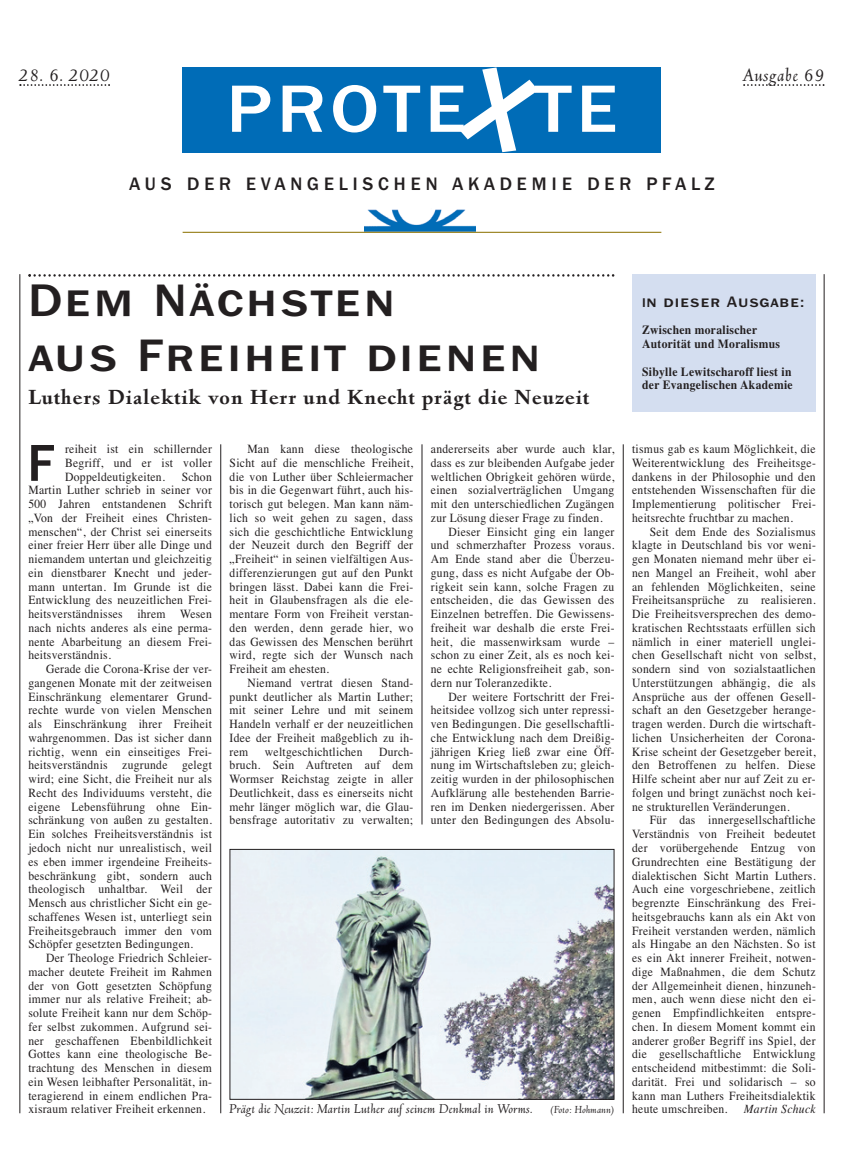
<style>
.page{position:relative;width:844px;height:1170px;background:#fff}
.page>*{position:absolute;margin:0;border:0;box-sizing:border-box;transform-origin:0 0}
.t1{font:500 69.12px "Franklin Gothic Itc T";letter-spacing:.065em;color:#fff;scale:1.1 1}
.t2{font:51.25px "Franklin ITC Expert BQ Medium SC";color:#231f20}
.t3{font:45px/54.9px "Franklin ITC Expert BQ Medium SC";letter-spacing:.07em;color:#231f20;scale:1.1 1}
.t4{font:700 20px "Deepdene BQ";letter-spacing:.05em;color:#231f20}
.t5{font:17.88px "Franklin ITC Expert BQ Medium SC";letter-spacing:.27em;color:#231f20}
.t6{font:italic 17.5px "Deepdene BQ";letter-spacing:.05em;color:#231f20}
.t7{font:15px "Franklin ITC Expert BQ Medium SC";letter-spacing:.07em;color:#231f20;scale:1.1 1}
.t8{font:12.5px/13.8px "Times";letter-spacing:.025em;color:#231f20;text-align:justify;scale:.93 1}
.t9{font:700 12.5px/13.8px "Times";letter-spacing:.025em;color:#231f20;scale:.93 1}
.t10{font:italic 12.5px "Deepdene BQ";letter-spacing:.025em;color:#231f20}
.t11{font:italic 12.5px "Times";letter-spacing:.025em;color:#231f20;scale:.93 1}
.t12{font:italic 10px "Deepdene BQ";letter-spacing:.025em;color:#231f20}
.s1{font-size:12.5px}
</style>
<div class="page">
<img style="left:231px;top:851px;width:381px;height:246px">
<div style="left:229px;top:849px;width:385px;height:250px;border:1px solid #231f20"></div>
<svg style="left:28px;top:274px;width:586px;height:2px"></svg>
<div style="left:632px;top:274px;width:183px;height:137px;background:#d4def0"></div>
<div style="left:182px;top:67px;width:479px;height:86px;background:#006cb7"></div>
<svg style="left:743px;top:84px;width:81px;height:2px"></svg>
<img style="left:364px;top:209px;width:111px;height:23px">
<hr style="left:182px;top:232px;width:479px;height:1px;background:#a08a2e">
<svg style="left:19px;top:84px;width:91px;height:2px"></svg>
<hr style="left:220px;top:444px;width:1px;height:669px;background:#231f20">
<hr style="left:421px;top:444px;width:1px;height:380px;background:#231f20">
<hr style="left:622px;top:444px;width:1px;height:669px;background:#231f20">
<hr style="left:19px;top:274px;width:1px;height:839px;background:#231f20">
<hr style="left:823px;top:274px;width:1px;height:839px;background:#231f20">
<p class="t6" style="left:19px;top:66px;width:92px">28. 6. 2020</p>
<p class="t1" style="left:226px;top:81px;width:357px">PROTE TE</p>
<p class="t5" style="left:129px;top:174px;width:586px">AUS DER EVANGELISCHEN AKADEMIE DER PFALZ</p>
<p class="t6" style="left:743px;top:66px;width:83px">Ausgabe 69</p>
<p class="t3" style="left:28px;top:273px;width:467px">Dem Nächsten<br>aus Freiheit dienen</p>
<p class="t4" style="left:28px;top:389px;width:562px">Luthers Dialektik von Herr und Knecht prägt die Neuzeit</p>
<p class="t7" style="left:642px;top:293px;width:148px"><span class="s1">I</span>n dieser Ausgabe:</p>
<p class="t9" style="left:642px;top:324px;width:150px">Zwischen moralischer<br>Autorität und Moralismus</p>
<p class="t9" style="left:642px;top:365px;width:163px">Sibylle Lewitscharoff liest in der Evangelischen Akademie</p>
<p class="t8" style="left:65px;top:443px;width:159px">reiheit ist ein schillernder Begriff, und er ist voller Doppeldeutigkeiten.</p>
<p class="t2" style="left:28px;top:433px;width:28px">F</p>
<p class="t8" style="left:28px;top:470px;width:199px;text-indent:153px">Schon Martin Luther schrieb in seiner vor 500 Jahren entstandenen Schrift „Von der Freiheit eines Christen&shy;menschen“, der Christ sei einerseits einer freier Herr über alle Dinge und niemandem untertan und gleichzeitig ein dienstbarer Knecht und jeder&shy;mann untertan. Im Grunde ist die Entwicklung des neuzeitlichen Frei&shy;heitsverständnisses ihrem Wesen nach nichts anderes als eine perma&shy;nente Abarbeitung an diesem Frei&shy;heitsverständnis.</p>
<p class="t8" style="left:28px;top:663px;width:199px;text-indent:18px">Gerade die Corona-Krise der ver&shy;gangenen Monate mit der zeitweisen Einschränkung elementarer Grund&shy;rechte wurde von vielen Menschen als Einschränkung ihrer Freiheit wahrgenommen. Das ist sicher dann richtig, wenn ein einseitiges Frei&shy;heitsverständnis zugrunde gelegt wird; eine Sicht, die Freiheit nur als Recht des Individuums versteht, die eigene Lebensführung ohne Ein&shy;schränkung von außen zu gestalten.<br>Ein solches Freiheitsverständnis ist jedoch nicht nur unrealistisch, weil es eben immer irgendeine Freiheits&shy;beschränkung gibt, sondern auch theologisch unhaltbar. Weil der Mensch aus christlicher Sicht ein ge&shy;schaffenes Wesen ist, unterliegt sein Freiheitsgebrauch immer den vom Schöpfer gesetzten Bedingungen.</p>
<p class="t8" style="left:28px;top:952px;width:199px;text-indent:18px">Der Theologe Friedrich Schleier&shy;macher deutete Freiheit im Rahmen der von Gott gesetzten Schöpfung immer nur als relative Freiheit; ab&shy;solute Freiheit kann nur dem Schöp&shy;fer selbst zukommen. Aufgrund sei&shy;ner geschaffenen Ebenbildlichkeit Gottes kann eine theologische Be&shy;trachtung des Menschen in diesem ein Wesen leibhafter Personalität, in&shy;teragierend in einem endlichen Pra&shy;xisraum relativer Freiheit erkennen.</p>
<p class="t8" style="left:229px;top:443px;width:199px;text-indent:18px">Man kann diese theologische Sicht auf die menschliche Freiheit, die von Luther über Schleiermacher bis in die Gegenwart führt, auch his&shy;torisch gut belegen. Man kann näm&shy;lich so weit gehen zu sagen, dass sich die geschichtliche Entwicklung der Neuzeit durch den Begriff der „Freiheit“ in seinen vielfältigen Aus&shy;differenzierungen gut auf den Punkt bringen lässt. Dabei kann die Frei&shy;heit in Glaubensfragen als die ele&shy;mentare Form von Freiheit verstan&shy;den werden, denn gerade hier, wo das Gewissen des Menschen berührt wird, regte sich der Wunsch nach Freiheit am ehesten.</p>
<p class="t8" style="left:229px;top:677px;width:199px;text-indent:18px">Niemand vertrat diesen Stand&shy;punkt deutlicher als Martin Luther; mit seiner Lehre und mit seinem Handeln verhalf er der neuzeitlichen Idee der Freiheit maßgeblich zu ih&shy;rem</p>
<p class="t8" style="left:265px;top:745px;width:106px">weltgeschichtlichen</p>
<p class="t8" style="left:229px;top:745px;width:199px;text-indent:149px">Durch&shy;bruch. Sein Auftreten auf dem Wormser Reichstag zeigte in aller Deutlichkeit, dass es einerseits nicht mehr länger möglich war, die Glau&shy;bensfrage autoritativ zu verwalten;</p>
<p class="t8" style="left:431px;top:443px;width:199px">andererseits aber wurde auch klar, dass es zur bleibenden Aufgabe jeder weltlichen Obrigkeit gehören würde, einen sozialverträglichen Umgang mit den unterschiedlichen Zugängen zur Lösung dieser Frage zu finden.</p>
<p class="t8" style="left:431px;top:525px;width:199px;text-indent:18px">Dieser Einsicht ging ein langer und schmerzhafter Prozess voraus.<br>Am Ende stand aber die Überzeu&shy;gung, dass es nicht Aufgabe der Ob&shy;rigkeit sein kann, solche Fragen zu entscheiden, die das Gewissen des Einzelnen betreffen. Die Gewissens&shy;freiheit war deshalb die erste Frei&shy;heit, die massenwirksam wurde – schon zu einer Zeit, als es noch kei&shy;ne echte Religionsfreiheit gab, son&shy;dern nur Toleranzedikte.</p>
<p class="t8" style="left:431px;top:690px;width:199px;text-indent:18px">Der weitere Fortschritt der Frei&shy;heitsidee vollzog sich unter repressi&shy;ven Bedingungen. Die gesellschaftli&shy;che Entwicklung nach dem Dreißig&shy;jährigen Krieg ließ zwar eine Öff&shy;nung im Wirtschaftsleben zu; gleich&shy;zeitig wurden in der philosophischen Aufklärung alle bestehenden Barrie&shy;ren im Denken niedergerissen. Aber unter den Bedingungen des Absolu-</p>
<p class="t8" style="left:632px;top:443px;width:199px">tismus gab es kaum Möglichkeit, die Weiterentwicklung des Freiheitsge&shy;dankens in der Philosophie und den entstehenden Wissenschaften für die Implementierung politischer Frei&shy;heitsrechte fruchtbar zu machen.</p>
<p class="t8" style="left:632px;top:525px;width:199px;text-indent:18px">Seit dem Ende des Sozialismus klagte in Deutschland bis vor weni&shy;gen Monaten niemand mehr über ei&shy;nen Mangel an Freiheit, wohl aber an fehlenden Möglichkeiten, seine Freiheitsansprüche zu realisieren.<br>Die Freiheitsversprechen des demo&shy;kratischen Rechtsstaats erfüllen sich nämlich in einer materiell unglei&shy;chen Gesellschaft nicht von selbst, sondern sind von sozialstaatlichen Unterstützungen abhängig, die als Ansprüche aus der offenen Gesell&shy;schaft an den Gesetzgeber herange&shy;tragen werden. Durch die wirtschaft&shy;lichen Unsicherheiten der Corona-Krise scheint der Gesetzgeber bereit, den Betroffenen zu helfen. Diese Hilfe scheint aber nur auf Zeit zu er&shy;folgen und bringt zunächst noch kei&shy;ne strukturellen Veränderungen.</p>
<p class="t8" style="left:632px;top:814px;width:199px;text-indent:18px">Für das innergesellschaftliche Verständnis von Freiheit bedeutet der vorübergehende Entzug von Grundrechten eine Bestätigung der dialektischen Sicht Martin Luthers.<br>Auch eine vorgeschriebene, zeitlich begrenzte Einschränkung des Frei&shy;heitsgebrauchs kann als ein Akt von Freiheit verstanden werden, nämlich als Hingabe an den Nächsten. So ist es ein Akt innerer Freiheit, notwen&shy;dige Maßnahmen, die dem Schutz der Allgemeinheit dienen, hinzuneh&shy;men, auch wenn diese nicht den ei&shy;genen Empfindlichkeiten entspre&shy;chen. In diesem Moment kommt ein anderer großer Begriff ins Spiel, der die gesellschaftliche Entwicklung entscheidend mitbestimmt: die Soli&shy;darität. Frei und solidarisch – so kann man Luthers Freiheitsdialektik</p>
<p class="t10" style="left:229px;top:1102px;width:305px">Prägt die Neuzeit: Martin Luther auf seinem Denkmal in Worms.</p>
<p class="t12" style="left:550px;top:1104px;width:65px">(Foto: Hohmann)</p>
<p class="t8" style="left:632px;top:1103px;width:104px">heute umschreiben.</p>
<p class="t11" style="left:743px;top:1104px;width:79px">Martin Schuck</p>
</div>
